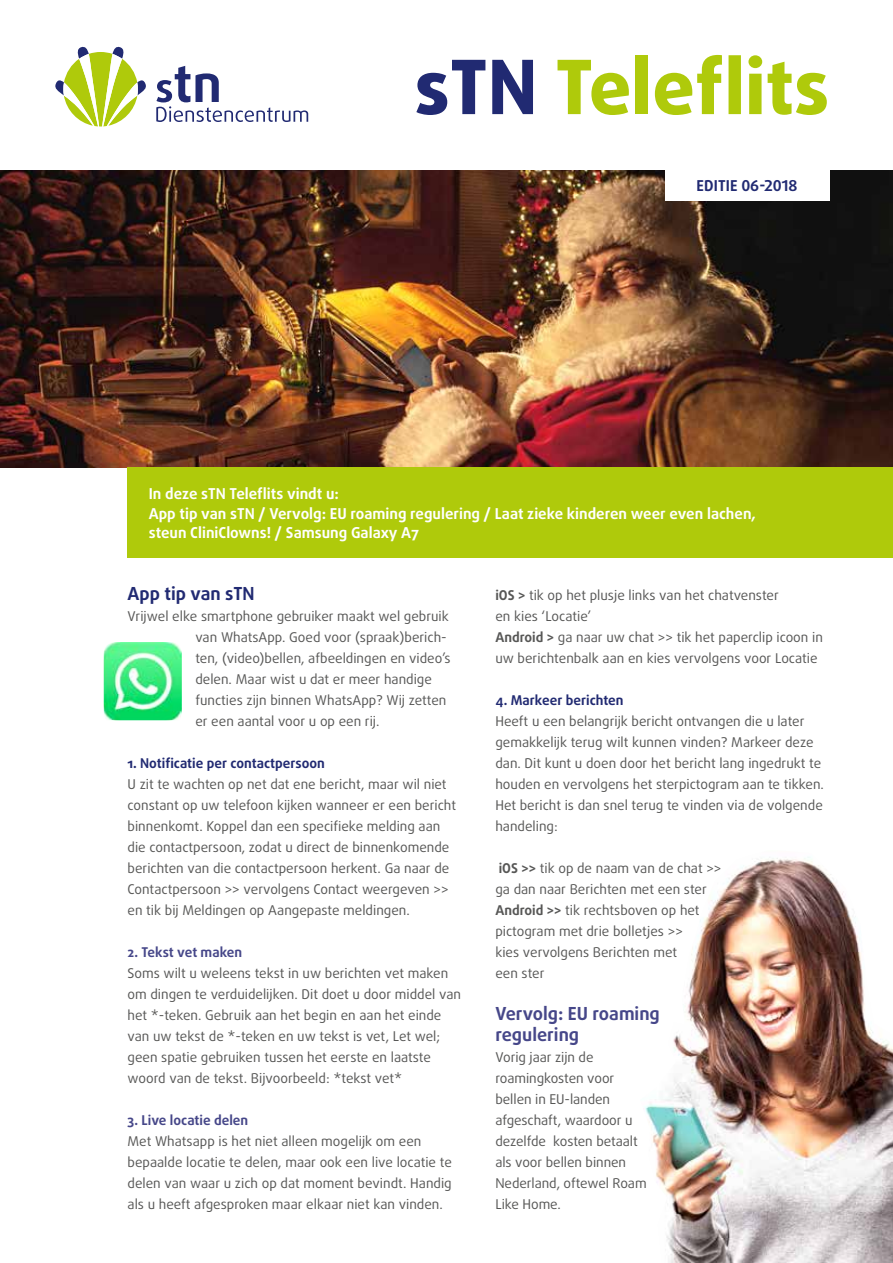
<style>
.page{position:relative;width:893px;height:1263px;background:#fff}
.page>*{position:absolute;margin:0;border:0;box-sizing:border-box;transform-origin:0 0}
.t1{font:800 75px "Daxline Pro";color:#afca0b}
.t2{font:700 18px/21px "Daxline Pro";color:#464789}
.t3{font:700 18px "Daxline Pro";color:#212a72}
.t4{font:700 15px/19.5px "Daxline Pro";color:#fff}
.t5{font:700 15px "Daxline Pro";letter-spacing:.01em;color:#212a72}
.t6{font:13.5px/21px "Daxline Pro";color:#575756}
.t7{font:700 13.5px "Daxline Pro";color:#212a72}
.t8{font:700 13.5px "Daxline Pro";color:#464789}
.s1{color:#212a72}
.s2{font-weight:700}
</style>
<div class="page">
<img style="left:0;top:170px;width:893px;height:298px">
<svg style="left:55px;top:47px;width:91px;height:79px"></svg>
<svg style="left:156px;top:66px;width:152px;height:56px"></svg>
<div style="left:665px;top:169px;width:164px;height:32px;background:#fff"></div>
<div style="left:128px;top:468px;width:765px;height:90px;background:#afca0b"></div>
<img style="left:104px;top:642px;width:78px;height:78px">
<img style="left:645px;top:857px;width:248px;height:406px">
<h1 class="t1" style="left:415px;top:37px;width:416px"><span class="s1">sTN</span> Teleflits</h1>
<p class="t5" style="left:696px;top:175px;width:102px">EDITIE 06-2018</p>
<p class="t4" style="left:149px;top:484px;width:608px">In deze sTN Teleflits vindt u:<br>App tip van sTN / Vervolg: EU roaming regulering / Laat zieke kinderen weer even lachen, steun CliniClowns! / Samsung Galaxy A7</p>
<h2 class="t3" style="left:128px;top:582px;width:129px">App tip van sTN</h2>
<p class="t6" style="left:195px;top:606px;width:257px;text-indent:-68px">Vrijwel elke smartphone gebruiker maakt wel gebruik van WhatsApp. Goed voor (spraak)berich&shy;ten, (video)bellen, afbeeldingen en video’s delen. Maar wist u dat er meer handige functies zijn binnen WhatsApp? Wij zetten er een aantal voor u op een rij.</p>
<p class="t7" style="left:128px;top:754px;width:199px">1. Notificatie per contactpersoon</p>
<p class="t6" style="left:128px;top:774px;width:330px">U zit te wachten op net dat ene bericht, maar wil niet constant op uw telefoon kijken wanneer er een bericht binnenkomt. Koppel dan een specifieke melding aan die contactpersoon, zodat u direct de binnenkomende berichten van die contactpersoon herkent. Ga naar de Contactpersoon &gt;&gt; vervolgens Contact weergeven &gt;&gt; en tik bij Meldingen op Aangepaste meldingen.</p>
<p class="t8" style="left:128px;top:943px;width:116px">2. Tekst vet maken</p>
<p class="t6" style="left:128px;top:963px;width:335px">Soms wilt u weleens tekst in uw berichten vet maken om dingen te verduidelijken. Dit doet u door middel van het *-teken. Gebruik aan het begin en aan het einde van uw tekst de *-teken en uw tekst is vet, Let wel; geen spatie gebruiken tussen het eerste en laatste woord van de tekst. Bijvoorbeeld: *tekst vet*</p>
<p class="t8" style="left:128px;top:1111px;width:122px">3. Live locatie delen</p>
<p class="t6" style="left:128px;top:1131px;width:326px">Met Whatsapp is het niet alleen mogelijk om een bepaalde locatie te delen, maar ook een live locatie te delen van waar u zich op dat moment bevindt. Handig als u heeft afgesproken maar elkaar niet kan vinden.</p>
<p class="t6" style="left:495px;top:585px;width:329px"><span class="s2">iOS &gt;</span> tik op het plusje links van het chatvenster<br>en kies ‘Locatie’<br><span class="s2">Android &gt;</span> ga naar uw chat &gt;&gt; tik het paperclip icoon in uw berichtenbalk aan en kies vervolgens voor Locatie</p>
<p class="t7" style="left:495px;top:691px;width:130px">4. Markeer berichten</p>
<p class="t6" style="left:495px;top:711px;width:330px">Heeft u een belangrijk bericht ontvangen die u later gemakkelijk terug wilt kunnen vinden? Markeer deze dan. Dit kunt u doen door het bericht lang ingedrukt te houden en vervolgens het sterpictogram aan te tikken.<br>Het bericht is dan snel terug te vinden via de volgende handeling:</p>
<p class="t6" style="left:495px;top:858px;width:228px"><span class="s2">iOS &gt;&gt;</span> tik op de naam van de chat &gt;&gt; ga dan naar Berichten met een ster<br><span class="s2">Android &gt;&gt;</span> tik rechtsboven op het pictogram met drie bolletjes &gt;&gt;<br>kies vervolgens Berichten met<br>een ster</p>
<h2 class="t2" style="left:495px;top:1003px;width:166px">Vervolg: EU roaming regulering</h2>
<p class="t6" style="left:495px;top:1047px;width:153px">Vorig jaar zijn de roamingkosten voor bellen in EU-landen afgeschaft, waardoor u dezelfde kosten betaalt als voor bellen binnen<br>Nederland, oftewel Roam<br>Like Home.</p>
</div>
